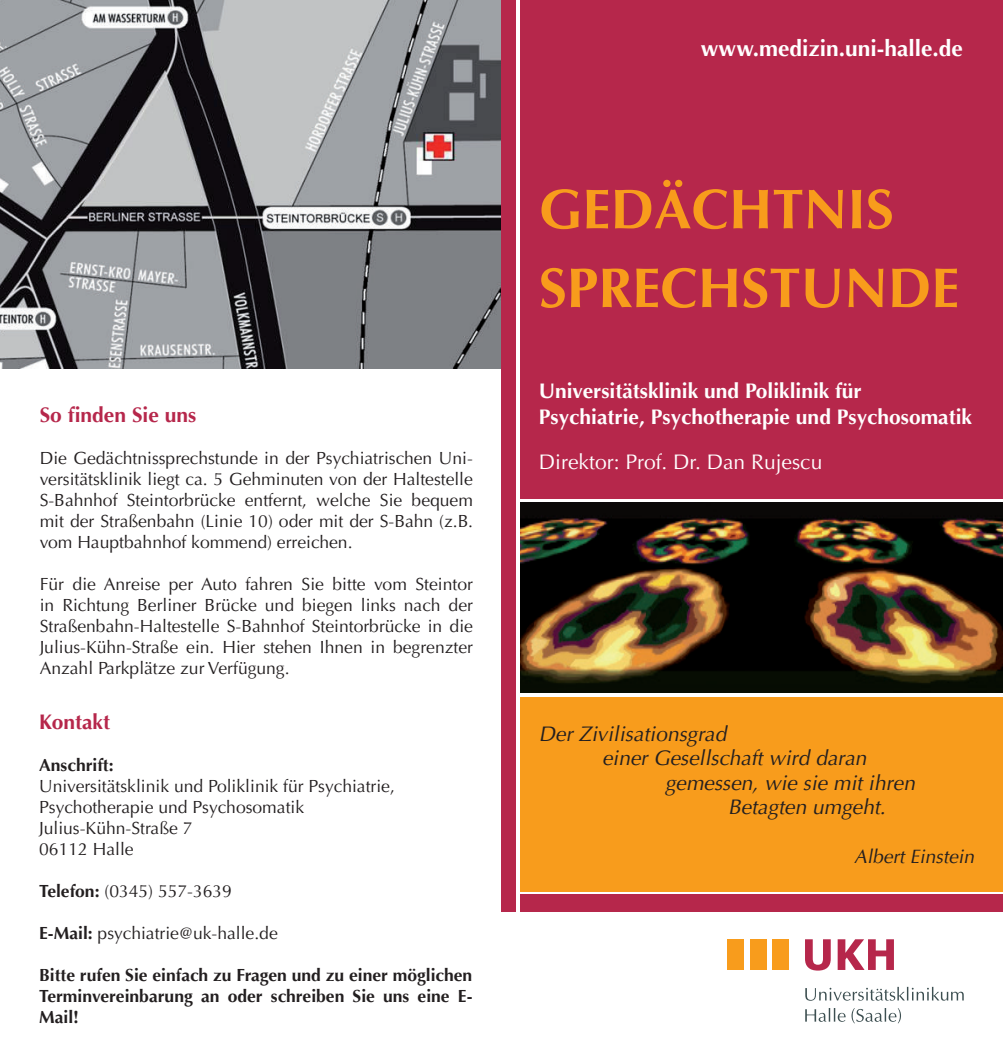
<style>
.page{position:relative;width:1003px;height:1062px;background:#fff}
.page>*{position:absolute;margin:0;border:0;box-sizing:border-box;transform-origin:0 0}
.t1{font:700 56px/78.8px "Optima LT";color:#f89c1c}
.t2{font:700 22.75px "Optima LT";color:#fff}
.t3{font:italic 21px "Optima LT";color:#231f20}
.t4{font:700 21px/26.2px "Optima LT";color:#fff}
.t5{font:21px "Optima LT";color:#fff}
.t6{font:700 21px "Optima LT";color:#b6274b}
.t7{font:italic 19.25px "Optima LT";color:#231f20}
.t8{font:17.5px/21px "Optima LT";color:#231f20;text-align:justify}
.t9{font:700 17.5px/21px "Optima LT";color:#231f20;text-align:justify}
.s1{font-weight:700}
</style>
<div class="page">
<div style="left:520px;top:697px;width:482px;height:194px;background:#f89c1c"></div>
<div style="left:520px;top:894px;width:482px;height:17px;background:#b6274b"></div>
<div style="left:520px;top:0;width:482px;height:499px;background:#b6274b"></div>
<img style="left:520px;top:502px;width:482px;height:191px">
<img style="left:0;top:0;width:501px;height:369px">
<div style="left:501px;top:0;width:15px;height:911px;background:#b6274b"></div>
<svg style="left:805px;top:939px;width:25px;height:31px"></svg>
<svg style="left:837px;top:939px;width:56px;height:31px"></svg>
<svg style="left:805px;top:986px;width:158px;height:14px"></svg>
<svg style="left:805px;top:1008px;width:95px;height:15px"></svg>
<div style="left:771px;top:939px;width:17px;height:31px;background:#f89c1c"></div>
<div style="left:749px;top:939px;width:17px;height:31px;background:#f89c1c"></div>
<div style="left:727px;top:939px;width:16px;height:31px;background:#f89c1c"></div>
<p class="t6" style="left:40px;top:402px;width:158px">So finden Sie uns</p>
<p class="t8" style="left:40px;top:447px;width:434px">Die Gedächtnissprechstunde in der Psychiatrischen Uni&shy;versitätsklinik liegt ca. 5 Gehminuten von der Haltestelle S-Bahnhof Steintorbrücke entfernt, welche Sie bequem mit der Straßenbahn (Linie 10) oder mit der S-Bahn (z.B. vom Hauptbahnhof kommend) erreichen.</p>
<p class="t8" style="left:40px;top:573px;width:434px">Für die Anreise per Auto fahren Sie bitte vom Steintor in Richtung Berliner Brücke und biegen links nach der Straßenbahn-Haltestelle S-Bahnhof Steintorbrücke in die Julius-Kühn-Straße ein. Hier stehen Ihnen in begrenzter Anzahl Parkplätze zur Verfügung.</p>
<p class="t6" style="left:39px;top:709px;width:72px">Kontakt</p>
<p class="t9" style="left:39px;top:754px;width:76px">Anschrift:</p>
<p class="t8" style="left:39px;top:775px;width:357px;text-align:left">Universitätsklinik und Poliklinik für Psychiatrie,<br>Psychotherapie und Psychosomatik<br>Julius-Kühn-Straße 7<br>06112 Halle</p>
<p class="t8" style="left:39px;top:880px;width:194px"><span class="s1">Telefon:</span> (0345) 557-3639</p>
<p class="t8" style="left:39px;top:922px;width:240px"><span class="s1">E-Mail:</span> psychiatrie@uk-halle.de</p>
<p class="t9" style="left:39px;top:964px;width:434px">Bitte rufen Sie einfach zu Fragen und zu einer möglichen Terminvereinbarung an oder schreiben Sie uns eine E-Mail!</p>
<h2 class="t2" style="left:700px;top:35px;width:263px">www.medizin.uni-halle.de</h2>
<h1 class="t1" style="left:538px;top:171px;width:422px">Gedächtnis sprechstunde</h1>
<p class="t4" style="left:538px;top:377px;width:434px">U niversitätsklinik und Poliklinik für<br>Psychiatrie, Psychotherapie und Psychosomatik</p>
<p class="t5" style="left:538px;top:450px;width:285px">Direktor: Prof. Dr. Dan Rujescu</p>
<p class="t3" style="left:538px;top:721px;width:193px">Der Zivilisationsgrad</p>
<p class="t3" style="left:601px;top:746px;width:270px">einer Gesellschaft wird daran</p>
<p class="t3" style="left:664px;top:770px;width:256px">gemessen, wie sie mit ihren</p>
<p class="t3" style="left:727px;top:795px;width:163px">Betagten umgeht.</p>
<p class="t7" style="left:853px;top:845px;width:125px">Albert Einstein</p>
</div>
